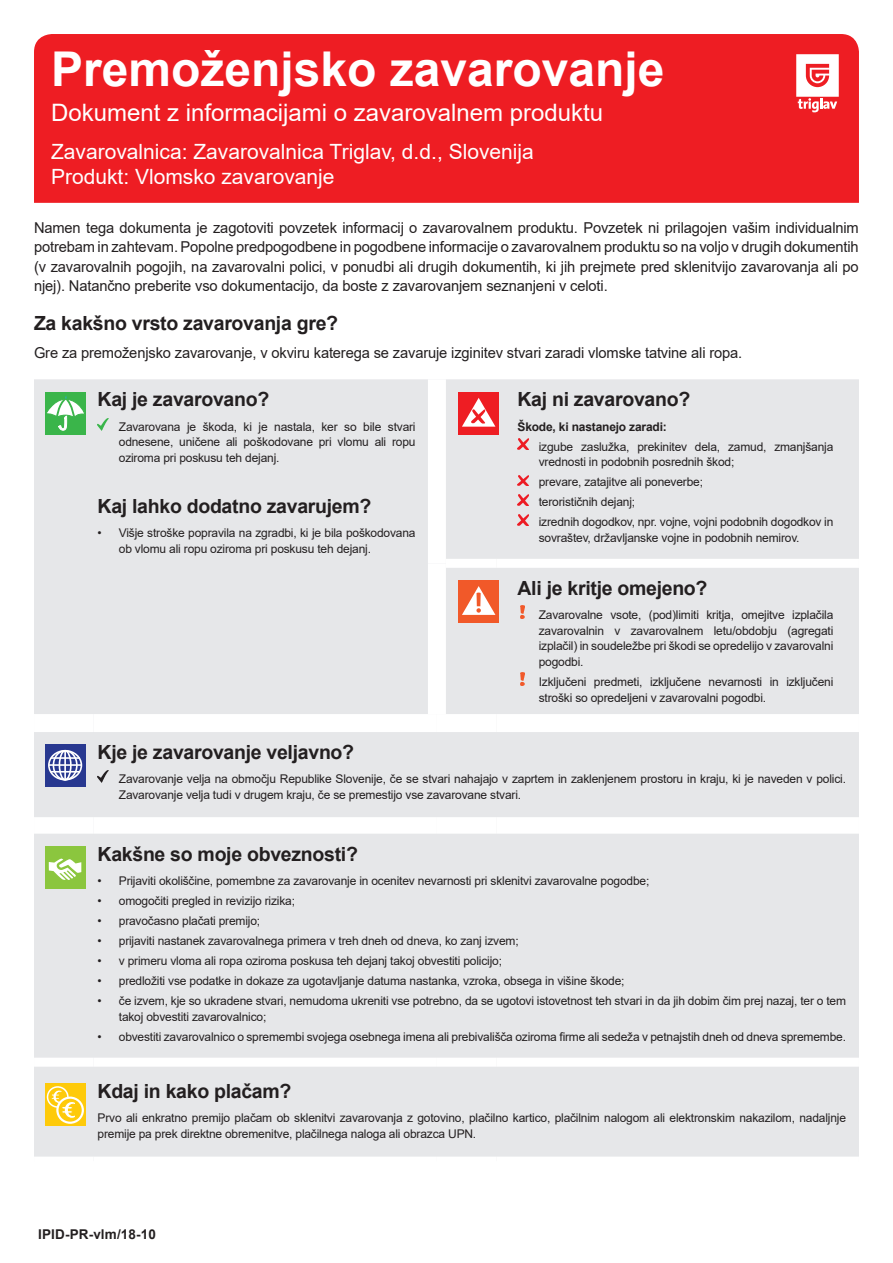
<style>
.page{position:relative;width:893px;height:1263px;background:#fff}
.page>*{position:absolute;margin:0;border:0;box-sizing:border-box;transform-origin:0 0}
.Form_title{font:700 48px "Arial";color:#fff}
.Form_sub_title{font:24px "Arial";color:#fff}
.Company_Product_head{font:21px "Arial";color:#fff}
.Cover_subhead{font:700 19.5px "Arial";letter-spacing:-.015em;color:#231f20}
.Form_intro{font:15px/19.5px "Arial";letter-spacing:-.01em;color:#231f20;text-align:justify}
.Oznaka-PG-notr-stran{font:700 13.5px "Arial";letter-spacing:.01em;color:#231f20}
.Covered_bullets{font:12px/15.8px "Arial";letter-spacing:-.015em;color:#231f20}
.Covered_bullets-2{font:700 12px "Arial";letter-spacing:-.015em;color:#231f20}
</style>
<div class="page">
<div style="left:34px;top:379px;width:825px;height:777px;background:#e6e7e9"></div>
<div style="left:34px;top:817px;width:59px;height:17px;background:#fff"></div>
<div style="left:93px;top:817px;width:344px;height:17px;background:#fff"></div>
<div style="left:437px;top:817px;width:59px;height:17px;background:#fff"></div>
<div style="left:496px;top:817px;width:363px;height:17px;background:#fff"></div>
<div style="left:34px;top:714px;width:59px;height:18px;background:#fff"></div>
<div style="left:93px;top:714px;width:344px;height:18px;background:#fff"></div>
<div style="left:437px;top:714px;width:59px;height:18px;background:#fff"></div>
<div style="left:496px;top:714px;width:363px;height:18px;background:#fff"></div>
<div style="left:428px;top:379px;width:18px;height:184px;background:#fff"></div>
<div style="left:428px;top:563px;width:18px;height:151px;background:#fff"></div>
<div style="left:446px;top:559px;width:50px;height:9px;background:#fff"></div>
<div style="left:496px;top:559px;width:363px;height:9px;background:#fff"></div>
<div style="left:34px;top:1058px;width:59px;height:9px;background:#fff"></div>
<div style="left:93px;top:1058px;width:344px;height:9px;background:#fff"></div>
<div style="left:437px;top:1058px;width:59px;height:9px;background:#fff"></div>
<div style="left:496px;top:1058px;width:363px;height:9px;background:#fff"></div>
<div style="left:45px;top:392px;width:41px;height:43px;background:#3ab54a"></div>
<svg style="left:47px;top:395px;width:37px;height:35px"></svg>
<svg style="left:98px;top:419px;width:10px;height:11px"></svg>
<div style="left:458px;top:392px;width:41px;height:43px;background:#ee1d23"></div>
<svg style="left:462px;top:398px;width:33px;height:29px"></svg>
<div style="left:458px;top:580px;width:41px;height:43px;background:#f15929"></div>
<svg style="left:462px;top:586px;width:33px;height:29px"></svg>
<img style="left:520px;top:605px;width:4px;height:14px">
<svg style="left:45px;top:744px;width:41px;height:43px"></svg>
<div style="left:48px;top:750px;width:34px;height:30px;border:2px solid #fff;border-radius:50%"></div>
<div style="left:53px;top:750px;width:25px;height:30px;border:2px solid #fff;border-radius:50%"></div>
<div style="left:59px;top:750px;width:13px;height:30px;border:2px solid #fff;border-radius:50%"></div>
<hr style="left:64px;top:751px;width:2px;height:29px;background:#fff">
<hr style="left:51px;top:757px;width:29px;height:2px;background:#fff">
<svg style="left:51px;top:771px;width:29px;height:1px"></svg>
<hr style="left:49px;top:764px;width:32px;height:2px;background:#fff">
<svg style="left:98px;top:771px;width:10px;height:12px"></svg>
<div style="left:45px;top:847px;width:41px;height:42px;background:#8bc63e"></div>
<svg style="left:49px;top:858px;width:33px;height:22px"></svg>
<svg style="left:45px;top:1083px;width:41px;height:43px"></svg>
<div style="left:47px;top:1086px;width:22px;height:22px;border:2px solid #fff;border-radius:50%"></div>
<svg style="left:57px;top:1098px;width:26px;height:25px"></svg>
<div style="left:56px;top:1096px;width:28px;height:28px;border:2px solid #fff;border-radius:50%"></div>
<svg style="left:51px;top:1089px;width:25px;height:30px"></svg>
<div style="left:34px;top:34px;width:825px;height:169px;background:#ee1d23"></div>
<svg style="left:517px;top:439px;width:11px;height:11px"></svg>
<svg style="left:517px;top:475px;width:11px;height:11px"></svg>
<svg style="left:517px;top:495px;width:11px;height:10px"></svg>
<svg style="left:517px;top:514px;width:11px;height:11px"></svg>
<svg style="left:520px;top:673px;width:4px;height:13px"></svg>
<svg style="left:796px;top:54px;width:43px;height:58px"></svg>
<p class="Form_title" style="left:51px;top:35px;width:615px">Premoženjsko zavarovanje</p>
<p class="Form_sub_title" style="left:51px;top:96px;width:554px">Dokument z informacijami o zavarovalnem produktu</p>
<p class="Company_Product_head" style="left:51px;top:137px;width:484px">Zavarovalnica: Zavarovalnica Triglav, d.d., Slovenija</p>
<p class="Company_Product_head" style="left:51px;top:162px;width:285px">Produkt: Vlomsko zavarovanje</p>
<p class="Form_intro" style="left:34px;top:218px;width:826px">Namen tega dokumenta je zagotoviti povzetek informacij o zavarovalnem produktu. Povzetek ni prilagojen vašim individualnim potrebam in zahtevam. Popolne predpogodbene in pogodbene informacije o zavarovalnem produktu so na voljo v drugih dokumentih (v zavarovalnih pogojih, na zavarovalni polici, v ponudbi ali drugih dokumentih, ki jih prejmete pred sklenitvijo zavarovanja ali po njej). Natančno preberite vso dokumentacijo, da boste z zavarovanjem seznanjeni v celoti.</p>
<p class="Cover_subhead" style="left:34px;top:309px;width:306px">Za kakšno vrsto zavarovanja gre?</p>
<p class="Form_intro" style="left:34px;top:343px;width:710px">Gre za premoženjsko zavarovanje, v okviru katerega se zavaruje izginitev stvari zaradi vlomske tatvine ali ropa.</p>
<p class="Cover_subhead" style="left:98px;top:386px;width:173px">Kaj je zavarovano?</p>
<p class="Covered_bullets" style="left:119px;top:418px;width:298px;text-align:justify">Zavarovana je škoda, ki je nastala, ker so bile stvari odnesene, uničene ali poškodovane pri vlomu ali ropu oziroma pri poskusu teh dejanj.</p>
<p class="Cover_subhead" style="left:98px;top:492px;width:275px">Kaj lahko dodatno zavarujem?</p>
<p class="Covered_bullets" style="left:119px;top:525px;width:298px;text-indent:-21px">• Višje stroške popravila na zgradbi, ki je bila poškodovana ob vlomu ali ropu oziroma pri poskusu teh dejanj.</p>
<p class="Cover_subhead" style="left:517px;top:386px;width:174px">Kaj ni zavarovano?</p>
<p class="Covered_bullets-2" style="left:517px;top:418px;width:151px">Škode, ki nastanejo zaradi:</p>
<p class="Covered_bullets" style="left:539px;top:438px;width:296px">izgube zaslužka, prekinitev dela, zamud, zmanjšanja vrednosti in podobnih posrednih škod;</p>
<p class="Covered_bullets" style="left:539px;top:474px;width:166px">prevare, zatajitve ali poneverbe;</p>
<p class="Covered_bullets" style="left:539px;top:494px;width:98px">terorističnih dejanj;</p>
<p class="Covered_bullets" style="left:539px;top:514px;width:296px">izrednih dogodkov, npr. vojne, vojni podobnih dogodkov in sovraštev, državljanske vojne in podobnih nemirov.</p>
<p class="Cover_subhead" style="left:517px;top:574px;width:192px">Ali je kritje omejeno?</p>
<p class="Covered_bullets" style="left:539px;top:607px;width:296px;text-align:justify">Zavarovalne vsote, (pod)limiti kritja, omejitve izplačila zavarovalnin v zavarovalnem letu/obdobju (agregati izplačil) in soudeležbe pri škodi se opredelijo v zavarovalni pogodbi.</p>
<p class="Covered_bullets" style="left:539px;top:674px;width:296px">Izključeni predmeti, izključene nevarnosti in izključeni stroški so opredeljeni v zavarovalni pogodbi.</p>
<p class="Cover_subhead" style="left:98px;top:738px;width:258px">Kje je zavarovanje veljavno?</p>
<p class="Covered_bullets" style="left:119px;top:771px;width:729px">Zavarovanje velja na območju Republike Slovenije, če se stvari nahajajo v zaprtem in zaklenjenem prostoru in kraju, ki je naveden v polici.<br>Zavarovanje velja tudi v drugem kraju, če se premestijo vse zavarovane stvari.</p>
<p class="Cover_subhead" style="left:98px;top:840px;width:262px">Kakšne so moje obveznosti?</p>
<p class="Covered_bullets" style="left:98px;top:873px;width:553px">• Prijaviti okoliščine, pomembne za zavarovanje in ocenitev nevarnosti pri sklenitvi zavarovalne pogodbe;</p>
<p class="Covered_bullets" style="left:98px;top:893px;width:199px">• omogočiti pregled in revizijo rizika;</p>
<p class="Covered_bullets" style="left:98px;top:913px;width:164px">• pravočasno plačati premijo;</p>
<p class="Covered_bullets" style="left:98px;top:933px;width:423px">• prijaviti nastanek zavarovalnega primera v treh dneh od dneva, ko zanj izvem;</p>
<p class="Covered_bullets" style="left:98px;top:953px;width:406px">• v primeru vloma ali ropa oziroma poskusa teh dejanj takoj obvestiti policijo;</p>
<p class="Covered_bullets" style="left:98px;top:973px;width:528px">• predložiti vse podatke in dokaze za ugotavljanje datuma nastanka, vzroka, obsega in višine škode;</p>
<p class="Covered_bullets" style="left:119px;top:993px;width:729px;text-indent:-21px">• če izvem, kje so ukradene stvari, nemudoma ukreniti vse potrebno, da se ugotovi istovetnost teh stvari in da jih dobim čim prej nazaj, ter o tem takoj obvestiti zavarovalnico;</p>
<p class="Covered_bullets" style="left:98px;top:1029px;width:750px">• obvestiti zavarovalnico o spremembi svojega osebnega imena ali prebivališča oziroma firme ali sedeža v petnajstih dneh od dneva spremembe.</p>
<p class="Cover_subhead" style="left:98px;top:1077px;width:195px">Kdaj in kako plačam?</p>
<p class="Covered_bullets" style="left:98px;top:1110px;width:750px">Prvo ali enkratno premijo plačam ob sklenitvi zavarovanja z gotovino, plačilno kartico, plačilnim nalogom ali elektronskim nakazilom, nadaljnje premije pa prek direktne obremenitve, plačilnega naloga ali obrazca UPN.</p>
<p class="Oznaka-PG-notr-stran" style="left:38px;top:1224px;width:119px">IPID-PR-vlm/18-10</p>
</div>
